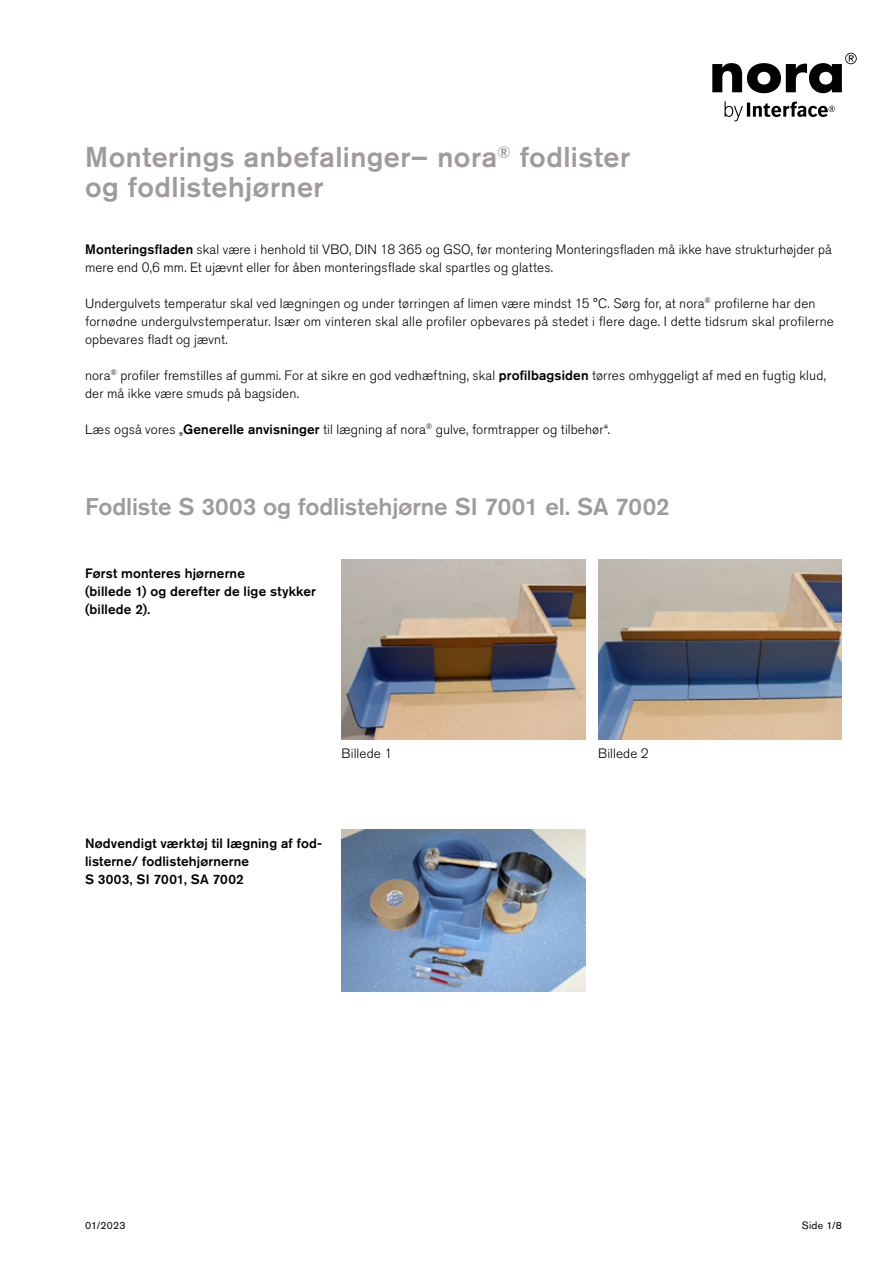
<style>
.page{position:relative;width:893px;height:1263px;background:#fff}
.page>*{position:absolute;margin:0;border:0;box-sizing:border-box;transform-origin:0 0}
.t1{font:500 28.5px/30px "Akzidenz Grotesk Pro";letter-spacing:.015em;color:#9f9a9c}
.t2{font:500 24px "Akzidenz Grotesk Pro";color:#9f9a9c}
.t3{font:300 13.5px/18px "Akzidenz Grotesk Pro";letter-spacing:.01em;color:#000}
.t4{font:500 13.5px/18px "Akzidenz Grotesk Pro";letter-spacing:.01em;color:#000}
.t5{font:10.5px "Akzidenz Grotesk Pro";letter-spacing:.02em;color:#000}
.s1{font-weight:500}
</style>
<div class="page">
<svg style="left:712px;top:53px;width:145px;height:40px"></svg>
<svg style="left:725px;top:101px;width:110px;height:20px"></svg>
<img style="left:598px;top:560px;width:244px;height:179px">
<img style="left:342px;top:829px;width:243px;height:162px">
<img style="left:342px;top:560px;width:243px;height:179px">
<h1 class="t1" style="left:85px;top:141px;width:547px">Monterings anbefalinger– nora<sup>®</sup> fodlister og fodlistehjørner</h1>
<p class="t3" style="left:85px;top:240px;width:748px"><span class="s1">Monteringsfladen</span> skal være i henhold til VBO, DIN 18 365 og GSO, før montering Monteringsfladen må ikke have strukturhøjder på mere end 0,6 mm. Et ujævnt eller for åben monteringsflade skal spartles og glattes.</p>
<p class="t3" style="left:85px;top:294px;width:750px">Undergulvets temperatur skal ved lægningen og under tørringen af limen være mindst 15 °C. Sørg for, at nora<sup>®</sup> profilerne har den fornødne undergulvstemperatur. Især om vinteren skal alle profiler opbevares på stedet i flere dage. I dette tidsrum skal profilerne opbevares fladt og jævnt.</p>
<p class="t3" style="left:85px;top:366px;width:742px">nora<sup>®</sup> profiler fremstilles af gummi. For at sikre en god vedhæftning, skal <span class="s1">profilbagsiden</span> tørres omhyggeligt af med en fugtig klud, der må ikke være smuds på bagsiden.</p>
<p class="t3" style="left:85px;top:420px;width:527px">Læs også vores „<span class="s1">Generelle anvisninger</span> til lægning af nora<sup>®</sup> gulve, formtrapper og tilbehør“.</p>
<h2 class="t2" style="left:85px;top:491px;width:586px">Fodliste S 3003 og fodlistehjørne SI 7001 el. SA 7002</h2>
<p class="t4" style="left:85px;top:564px;width:233px">Først monteres hjørnerne<br>(billede 1) og derefter de lige stykker (billede 2).</p>
<p class="t3" style="left:342px;top:744px;width:52px">Billede 1</p>
<p class="t3" style="left:598px;top:744px;width:52px">Billede 2</p>
<p class="t4" style="left:85px;top:834px;width:239px">Nødvendigt værktøj til lægning af fod&shy;listerne/ fodlistehjørnerne<br>S 3003, SI 7001, SA 7002</p>
<p class="t5" style="left:85px;top:1219px;width:42px">01/2023</p>
<p class="t5" style="left:802px;top:1219px;width:42px">Side 1/8</p>
</div>
